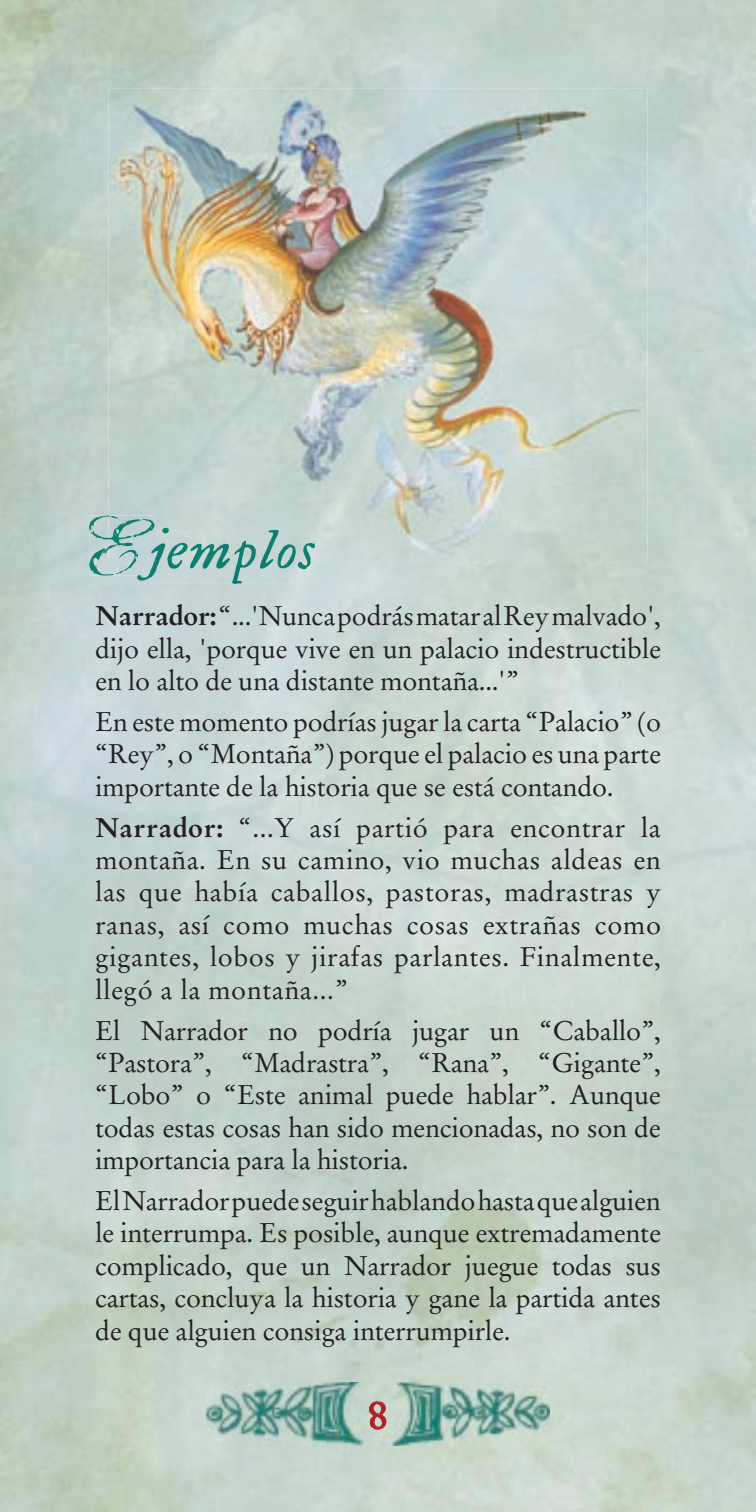
<style>
.page{position:relative;width:756px;height:1512px;background:#fff}
.page>*{position:absolute;margin:0;border:0;box-sizing:border-box;transform-origin:0 0}
.t1{font:italic 60px "FR Fell Type VAL";color:#0c7f71}
.t2{font:42px "FR Fell Type VAL";color:#b61c20}
.t3{font:27px/32.4px "Stempel Garamond";letter-spacing:-.01em;color:#231f20;text-align:justify}
.s1{font-family:"Civilian";font-style:normal;font-size:72px}
.s2{font-weight:700}
</style>
<div class="page">
<img style="left:0;top:0;width:215px;height:1512px">
<img style="left:541px;top:108px;width:215px;height:1404px">
<img style="left:89px;top:515px;width:48px;height:61px">
<img style="left:137px;top:562px;width:178px;height:22px">
<img style="left:137px;top:562px;width:18px;height:14px">
<img style="left:207px;top:1382px;width:342px;height:64px">
<svg style="left:368px;top:1400px;width:19px;height:31px"></svg>
<img style="left:109px;top:89px;width:538px;height:473px">
<img style="left:109px;top:515px;width:46px;height:47px">
<img style="left:137px;top:528px;width:18px;height:34px">
<h1 class="t1" style="left:95px;top:511px;width:223px"><span class="s1">E</span>jemplos</h1>
<p class="t3" style="left:95px;top:600px;width:568px"><span class="s2">Narrador:</span> “...'Nunca podrás matar al Rey malvado', dijo ella, 'porque vive en un palacio indestructible en lo alto de una distante montaña...'”</p>
<p class="t3" style="left:95px;top:706px;width:568px">En este momento podrías jugar la carta “Palacio” (o “Rey”, o “Montaña”) porque el palacio es una parte importante de la historia que se está contando.</p>
<p class="t3" style="left:95px;top:811px;width:567px"><span class="s2">Narrador:</span> “...Y así partió para encontrar la montaña. En su camino, vio muchas aldeas en las que había caballos, pastoras, madrastras y ranas, así como muchas cosas extrañas como gigantes, lobos y jirafas parlantes. Finalmente, llegó a la montaña...”</p>
<p class="t3" style="left:95px;top:1014px;width:567px">El Narrador no podría jugar un “Caballo”, “Pastora”, “Madrastra”, “Rana”, “Gigante”, “Lobo” o “Este animal puede hablar”. Aunque todas estas cosas han sido mencionadas, no son de importancia para la historia.</p>
<p class="t3" style="left:95px;top:1185px;width:567px">El Narrador puede seguir hablando hasta que alguien le interrumpa. Es posible, aunque extremadamente complicado, que un Narrador juegue todas sus cartas, concluya la historia y gane la partida antes de que alguien consiga interrumpirle.</p>
<h2 class="t2" style="left:367px;top:1391px;width:22px">8</h2>
</div>
